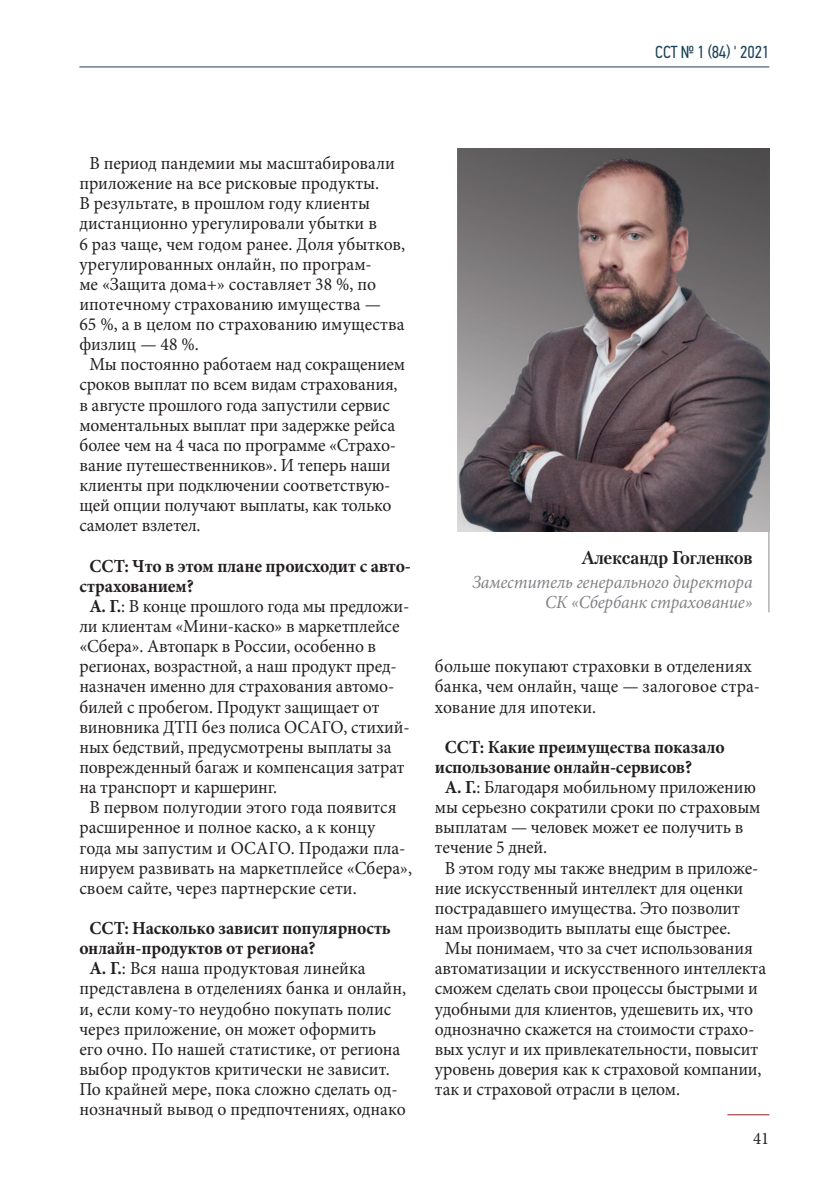
<style>
.page{position:relative;width:819px;height:1191px;background:#fff}
.page>*{position:absolute;margin:0;border:0;box-sizing:border-box;transform-origin:0 0}
.t1{font:18.38px/20.1px "Minion Pro";letter-spacing:-.005em;color:#231f20;scale:.96 1}
.t2{font:700 18.38px "Minion Pro";letter-spacing:-.01em;color:#231f20;scale:.96 1}
.t3{font:italic 18.38px/19.2px "Minion Pro";letter-spacing:-.01em;color:#808285;text-align:right;scale:.96 1}
.t4{font:700 18.38px "Petersburg C";letter-spacing:-.01em;color:#231f20;scale:.96 1}
.t5{font:17.5px "PF Din Text Cond Pro";letter-spacing:-.01em;color:#1b4358;scale:.96 1}
.t6{font:17.5px "Minion Pro";color:#231f20;scale:.96 1}
.s1{font-weight:700}
</style>
<div class="page">
<hr style="left:79px;top:66px;width:690px;height:1px;background:#1b4358">
<hr style="left:768px;top:532px;width:1px;height:80px;background:#8a8c8f">
<img style="left:458px;top:149px;width:311px;height:383px">
<hr style="left:727px;top:1114px;width:42px;height:1px;background:#911f23">
<p class="t5" style="left:655px;top:41px;width:120px">CСТ № 1 (84) ' 2021</p>
<p class="t1" style="left:89px;top:153px;width:320px">В период пандемии мы масштабировали</p>
<p class="t1" style="left:79px;top:173px;width:314px">приложение на все рисковые продукты.</p>
<p class="t1" style="left:79px;top:193px;width:304px">В результате, в прошлом году клиенты</p>
<p class="t1" style="left:79px;top:213px;width:311px">дистанционно урегулировали убытки в</p>
<p class="t1" style="left:79px;top:234px;width:341px">6 раз чаще, чем годом ранее. Доля убытков,</p>
<p class="t1" style="left:79px;top:254px;width:306px">урегулированных онлайн, по програм-</p>
<p class="t1" style="left:79px;top:274px;width:310px">ме «Защита дома+» составляет 38 %, по</p>
<p class="t1" style="left:79px;top:294px;width:315px">ипотечному страхованию имущества —</p>
<p class="t1" style="left:79px;top:314px;width:340px">65 %, а в целом по страхованию имущества</p>
<p class="t1" style="left:79px;top:334px;width:126px">физлиц — 48 %.</p>
<p class="t1" style="left:89px;top:354px;width:330px">Мы постоянно работаем над сокращением</p>
<p class="t1" style="left:79px;top:374px;width:333px">сроков выплат по всем видам страхования,</p>
<p class="t1" style="left:79px;top:395px;width:325px">в августе прошлого года запустили сервис</p>
<p class="t1" style="left:79px;top:415px;width:330px">моментальных выплат при задержке рейса</p>
<p class="t1" style="left:79px;top:435px;width:331px">более чем на 4 часа по программе «Страхо-</p>
<p class="t1" style="left:79px;top:455px;width:326px">вание путешественников». И теперь наши</p>
<p class="t1" style="left:79px;top:475px;width:325px">клиенты при подключении соответствую-</p>
<p class="t1" style="left:79px;top:495px;width:326px">щей опции получают выплаты, как только</p>
<p class="t1" style="left:79px;top:515px;width:128px">самолет взлетел.</p>
<p class="t2" style="left:89px;top:553px;width:336px">ССТ: Что в этом плане происходит с авто-</p>
<p class="t2" style="left:79px;top:573px;width:121px">страхованием?</p>
<p class="t1" style="left:89px;top:596px;width:335px"><span class="s1">А. Г.</span>: В конце прошлого года мы предложи-</p>
<p class="t1" style="left:79px;top:616px;width:335px">ли клиентам «Мини-каско» в маркетплейсе</p>
<p class="t1" style="left:79px;top:636px;width:311px">«Сбера». Автопарк в России, особенно в</p>
<p class="t1" style="left:79px;top:656px;width:332px">регионах, возрастной, а наш продукт пред-</p>
<p class="t1" style="left:79px;top:676px;width:329px">назначен именно для страхования автомо-</p>
<p class="t1" style="left:79px;top:696px;width:314px">билей с пробегом. Продукт защищает от</p>
<p class="t1" style="left:79px;top:717px;width:345px">виновника ДТП без полиса ОСАГО, стихий-</p>
<p class="t1" style="left:79px;top:737px;width:326px">ных бедствий, предусмотрены выплаты за</p>
<p class="t1" style="left:79px;top:757px;width:340px">поврежденный багаж и компенсация затрат</p>
<p class="t1" style="left:79px;top:777px;width:207px">на транспорт и каршеринг.</p>
<p class="t1" style="left:89px;top:797px;width:321px">В первом полугодии этого года появится</p>
<p class="t1" style="left:79px;top:817px;width:310px">расширенное и полное каско, а к концу</p>
<p class="t1" style="left:79px;top:837px;width:341px">года мы запустим и ОСАГО. Продажи пла-</p>
<p class="t1" style="left:79px;top:857px;width:348px">нируем развивать на маркетплейсе «Сбера»,</p>
<p class="t1" style="left:79px;top:878px;width:290px">своем сайте, через партнерские сети.</p>
<p class="t2" style="left:89px;top:915px;width:315px">ССТ: Насколько зависит популярность</p>
<p class="t2" style="left:79px;top:935px;width:247px">онлайн-продуктов от региона?</p>
<p class="t1" style="left:89px;top:958px;width:289px"><span class="s1">А. Г.</span>: Вся наша продуктовая линейка</p>
<p class="t1" style="left:79px;top:978px;width:342px">представлена в отделениях банка и онлайн,</p>
<p class="t1" style="left:79px;top:998px;width:326px">и, если кому-то неудобно покупать полис</p>
<p class="t1" style="left:79px;top:1018px;width:310px">через приложение, он может оформить</p>
<p class="t1" style="left:79px;top:1039px;width:336px">его очно. По нашей статистике, от региона</p>
<p class="t1" style="left:79px;top:1059px;width:325px">выбор продуктов критически не зависит.</p>
<p class="t1" style="left:79px;top:1079px;width:333px">По крайней мере, пока сложно сделать од-</p>
<p class="t1" style="left:79px;top:1099px;width:341px">нозначный вывод о предпочтениях, однако</p>
<p class="t4" style="left:581px;top:546px;width:180px">Александр Гогленков</p>
<p class="t3" style="left:472px;top:573px;width:293px">Заместитель генерального директора<br>СК «Сбербанк страхование»</p>
<p class="t1" style="left:435px;top:656px;width:340px">больше покупают страховки в отделениях банка, чем онлайн, чаще — залоговое стра&shy;хование для ипотеки.</p>
<p class="t2" style="left:445px;top:734px;width:293px">ССТ: Какие преимущества показало</p>
<p class="t2" style="left:435px;top:754px;width:269px">использование онлайн-сервисов?</p>
<p class="t1" style="left:445px;top:777px;width:325px"><span class="s1">А. Г.</span>: Благодаря мобильному приложению</p>
<p class="t1" style="left:435px;top:797px;width:340px">мы серьезно сократили сроки по страховым</p>
<p class="t1" style="left:435px;top:817px;width:323px">выплатам — человек может ее получить в</p>
<p class="t1" style="left:435px;top:837px;width:119px">течение 5 дней.</p>
<p class="t1" style="left:445px;top:857px;width:328px">В этом году мы также внедрим в приложе-</p>
<p class="t1" style="left:435px;top:878px;width:323px">ние искусственный интеллект для оценки</p>
<p class="t1" style="left:435px;top:898px;width:319px">пострадавшего имущества. Это позволит</p>
<p class="t1" style="left:435px;top:918px;width:310px">нам производить выплаты еще быстрее.</p>
<p class="t1" style="left:445px;top:938px;width:322px">Мы понимаем, что за счет использования</p>
<p class="t1" style="left:435px;top:958px;width:346px">автоматизации и искусственного интеллекта</p>
<p class="t1" style="left:435px;top:978px;width:338px">сможем сделать свои процессы быстрыми и</p>
<p class="t1" style="left:435px;top:998px;width:333px">удобными для клиентов, удешевить их, что</p>
<p class="t1" style="left:435px;top:1018px;width:334px">однозначно скажется на стоимости страхо-</p>
<p class="t1" style="left:435px;top:1039px;width:338px">вых услуг и их привлекательности, повысит</p>
<p class="t1" style="left:435px;top:1059px;width:342px">уровень доверия как к страховой компании,</p>
<p class="t1" style="left:435px;top:1079px;width:257px">так и страховой отрасли в целом.</p>
<p class="t6" style="left:753px;top:1126px;width:18px">41</p>
</div>
